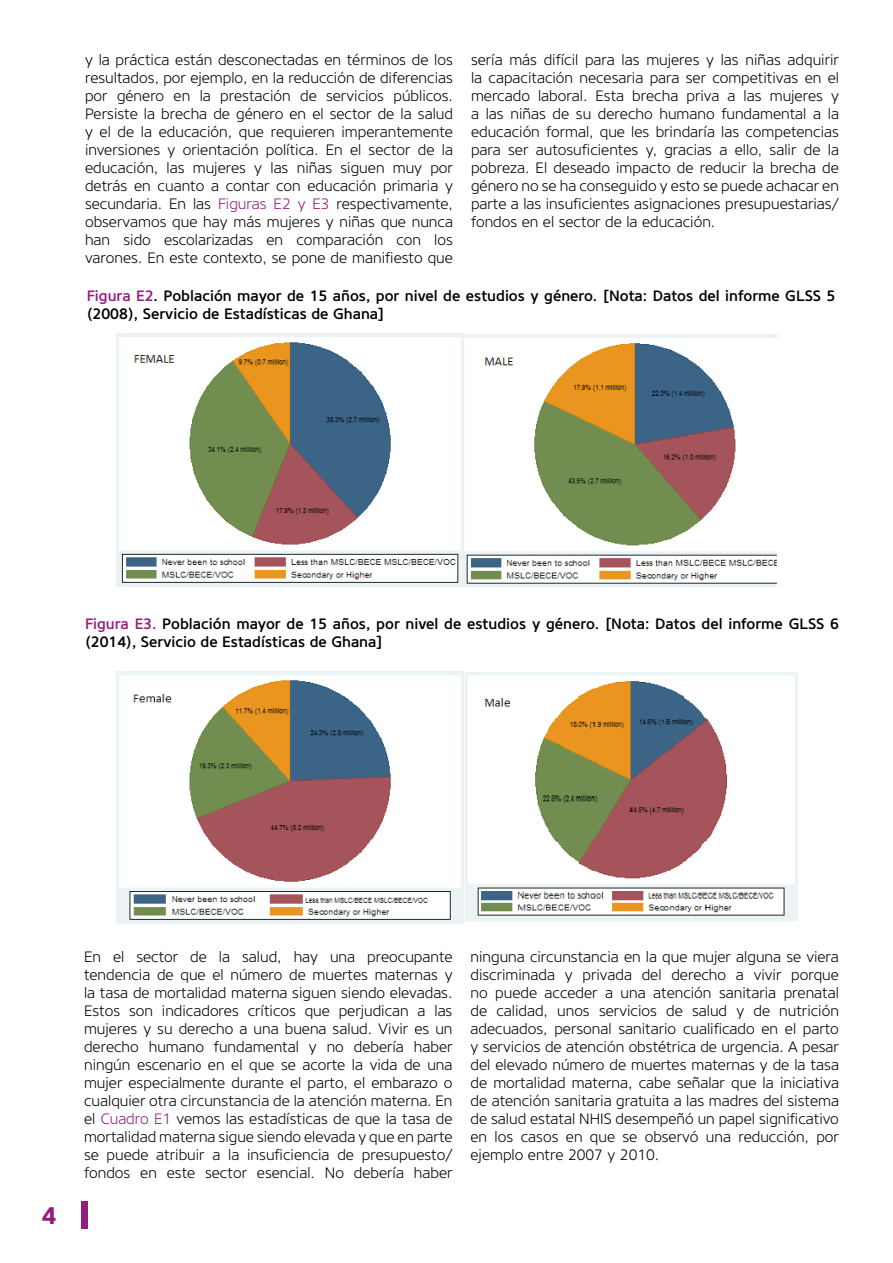
<style>
.page{position:relative;width:893px;height:1263px;background:#fff}
.page>*{position:absolute;margin:0;border:0;box-sizing:border-box;transform-origin:0 0}
.t1{font:700 24px "Core Sans NR65";color:#951b81}
.t2{font:300 15px/18px "Core Sans NR35";color:#000;text-align:justify}
.t3{font:500 15px/18px "Core Sans NR55";color:#000}
.s1{color:#951b81}
</style>
<div class="page">
<div style="left:81px;top:1201px;width:6px;height:27px;background:#951b81"></div>
<img style="left:116px;top:334px;width:661px;height:252px">
<img style="left:116px;top:671px;width:681px;height:253px">
<p class="t2" style="left:85px;top:51px;width:369px">y la práctica están desconectadas en términos de los resultados, por ejemplo, en la reducción de diferencias por género en la prestación de servicios públicos.<br>Persiste la brecha de género en el sector de la salud y el de la educación, que requieren imperantemente inversiones y orientación política. En el sector de la educación, las mujeres y las niñas siguen muy por detrás en cuanto a contar con educación primaria y secundaria. En las <span class="s1">Figuras E2 y E3</span> respectivamente, observamos que hay más mujeres y niñas que nunca han sido escolarizadas en comparación con los varones. En este contexto, se pone de manifiesto que</p>
<p class="t2" style="left:471px;top:51px;width:369px">sería más difícil para las mujeres y las niñas adquirir la capacitación necesaria para ser competitivas en el mercado laboral. Esta brecha priva a las mujeres y a las niñas de su derecho humano fundamental a la educación formal, que les brindaría las competencias para ser autosuficientes y, gracias a ello, salir de la pobreza. El deseado impacto de reducir la brecha de género no se ha conseguido y esto se puede achacar en parte a las insuficientes asignaciones presupuestarias/ fondos en el sector de la educación.</p>
<p class="t3" style="left:87px;top:287px;width:750px"><span class="s1">Figura E2</span>. Población mayor de 15 años, por nivel de estudios y género. [Nota: Datos del informe GLSS 5 (2008), Servicio de Estadísticas de Ghana]</p>
<p class="t3" style="left:85px;top:615px;width:755px"><span class="s1">Figura E3.</span> Población mayor de 15 años, por nivel de estudios y género. [Nota: Datos del informe GLSS 6 (2014), Servicio de Estadísticas de Ghana]</p>
<h1 class="t1" style="left:42px;top:1200px;width:16px">4</h1>
<p class="t2" style="left:84px;top:948px;width:370px">En el sector de la salud, hay una preocupante tendencia de que el número de muertes maternas y la tasa de mortalidad materna siguen siendo elevadas.<br>Estos son indicadores críticos que perjudican a las mujeres y su derecho a una buena salud. Vivir es un derecho humano fundamental y no debería haber ningún escenario en el que se acorte la vida de una mujer especialmente durante el parto, el embarazo o cualquier otra circunstancia de la atención materna. En el <span class="s1">Cuadro E1</span> vemos las estadísticas de que la tasa de mortalidad materna sigue siendo elevada y que en parte se puede atribuir a la insuficiencia de presupuesto/ fondos en este sector esencial. No debería haber</p>
<p class="t2" style="left:470px;top:948px;width:370px">ninguna circunstancia en la que mujer alguna se viera discriminada y privada del derecho a vivir porque no puede acceder a una atención sanitaria prenatal de calidad, unos servicios de salud y de nutrición adecuados, personal sanitario cualificado en el parto y servicios de atención obstétrica de urgencia. A pesar del elevado número de muertes maternas y de la tasa de mortalidad materna, cabe señalar que la iniciativa de atención sanitaria gratuita a las madres del sistema de salud estatal NHIS desempeñó un papel significativo en los casos en que se observó una reducción, por ejemplo entre 2007 y 2010.</p>
</div>
